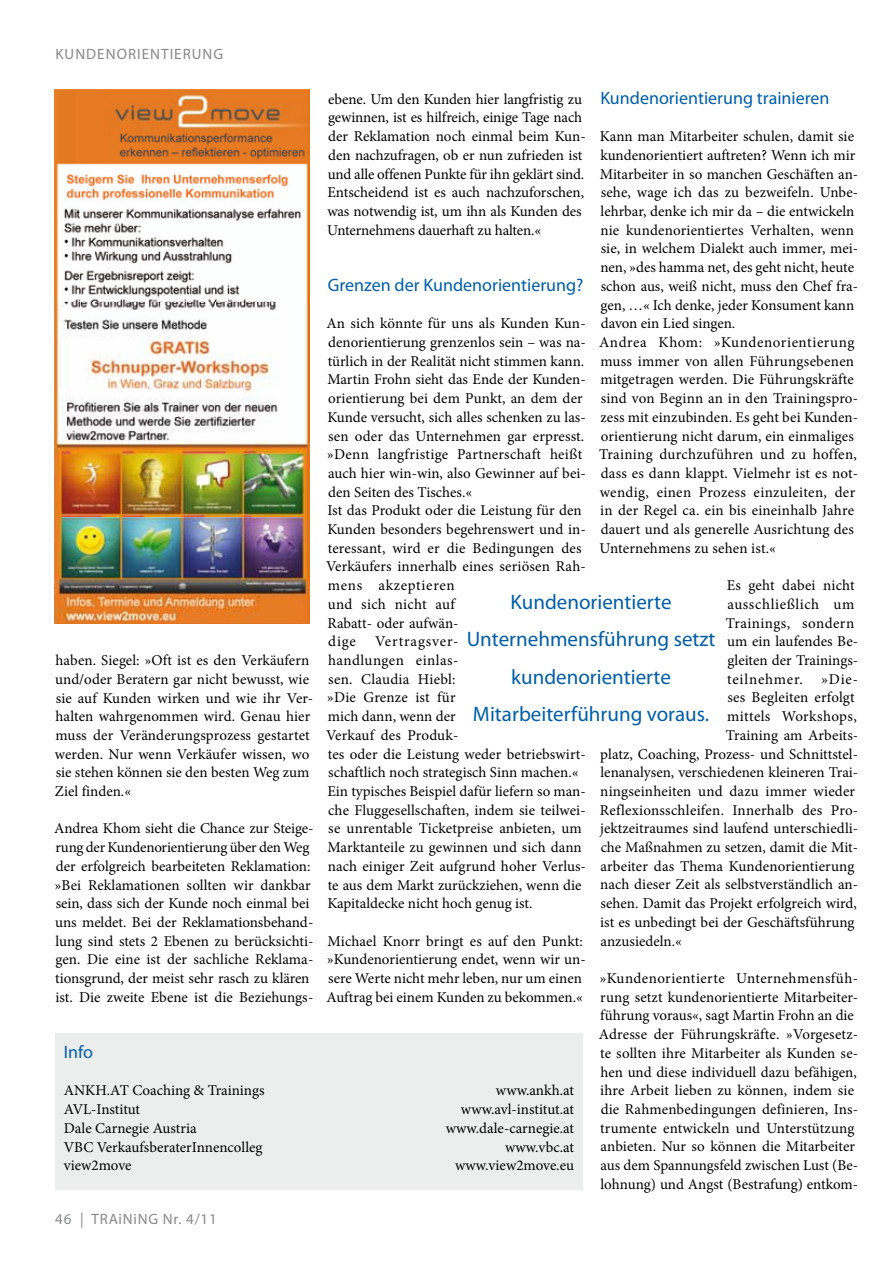
<style>
.page{position:relative;width:893px;height:1263px;background:#fff}
.page>*{position:absolute;margin:0;border:0;box-sizing:border-box;transform-origin:0 0}
.t1{font:21px/37.3px "Myriad Pro";color:#005ea8;text-align:center}
.t2{font:18px "Myriad Pro";color:#005ea8}
.t3{font:15px/18.8px "Minion Pro";letter-spacing:.005em;color:#000}
.t4{font:15px "Myriad Pro";letter-spacing:.05em;color:#87888a}
.t5{font:15px "Myriad Pro";letter-spacing:.07em;color:#87888a}
.t6{font:15px "Minion Pro";letter-spacing:.03em;color:#000}
.t7{font:15px "Minion Pro";letter-spacing:.025em;color:#000}
.t8{font:15px "Minion Pro";letter-spacing:.04em;color:#000}
.t9{font:15px "Minion Pro";letter-spacing:.055em;color:#000}
</style>
<div class="page">
<div style="left:55px;top:1033px;width:528px;height:156px;background:#eceded"></div>
<img style="left:54px;top:89px;width:255px;height:535px">
<p class="t5" style="left:55px;top:45px;width:158px">kundenorientierung</p>
<p class="t2" style="left:600px;top:87px;width:231px">Kundenorientierung trainieren</p>
<p class="t3" style="left:599px;top:127px;width:261px">Kann man Mitarbeiter schulen, damit sie kundenorientiert auftreten? Wenn ich mir Mitarbeiter in so manchen Geschäften an&shy;sehe, wage ich das zu bezweifeln. Unbe&shy;lehrbar, denke ich mir da – die entwickeln nie kundenorientiertes Verhalten, wenn sie, in welchem Dialekt auch immer, mei&shy;nen, »des hamma net, des geht nicht, heute schon aus, weiß nicht, muss den Chef fra&shy;gen, …« Ich denke, jeder Konsument kann davon ein Lied singen.<br>Andrea Khom: »Kundenorientierung muss immer von allen Führungsebenen mitgetragen werden. Die Führungskräfte sind von Beginn an in den Trainingspro&shy;zess mit einzubinden. Es geht bei Kunden&shy;orientierung nicht darum, ein einmaliges Training durchzuführen und zu hoffen, dass es dann klappt. Vielmehr ist es not&shy;wendig, einen Prozess einzuleiten, der in der Regel ca. ein bis eineinhalb Jahre dauert und als generelle Ausrichtung des Unternehmens zu sehen ist.«</p>
<p class="t3" style="left:727px;top:576px;width:130px">Es geht dabei nicht</p>
<p class="t8" style="left:728px;top:594px;width:128px">ausschließlich um</p>
<p class="t6" style="left:726px;top:613px;width:130px">Trainings, sondern</p>
<p class="t3" style="left:727px;top:632px;width:133px">um ein laufendes Be-</p>
<p class="t3" style="left:727px;top:651px;width:132px">gleiten der Trainings-</p>
<p class="t9" style="left:727px;top:669px;width:133px">teilnehmer. »Die-</p>
<p class="t3" style="left:727px;top:688px;width:129px">ses Begleiten erfolgt</p>
<p class="t7" style="left:727px;top:706px;width:131px">mittels Workshops,</p>
<p class="t3" style="left:726px;top:726px;width:134px">Training am Arbeits-</p>
<p class="t3" style="left:600px;top:744px;width:259px">platz, Coaching, Prozess- und Schnittstel-</p>
<p class="t3" style="left:600px;top:763px;width:259px">lenanalysen, verschiedenen kleineren Trai-</p>
<p class="t3" style="left:600px;top:782px;width:256px">ningseinheiten und dazu immer wieder</p>
<p class="t3" style="left:600px;top:800px;width:260px">Reflexionsschleifen. Innerhalb des Pro-</p>
<p class="t3" style="left:600px;top:819px;width:260px">jektzeitraumes sind laufend unterschiedli-</p>
<p class="t3" style="left:601px;top:838px;width:259px">che Maßnahmen zu setzen, damit die Mit-</p>
<p class="t3" style="left:601px;top:857px;width:255px">arbeiter das Thema Kundenorientierung</p>
<p class="t3" style="left:600px;top:875px;width:259px">nach dieser Zeit als selbstverständlich an-</p>
<p class="t3" style="left:601px;top:894px;width:258px">sehen. Damit das Projekt erfolgreich wird,</p>
<p class="t3" style="left:600px;top:913px;width:256px">ist es unbedingt bei der Geschäftsführung</p>
<p class="t3" style="left:601px;top:931px;width:83px">anzusiedeln.«</p>
<p class="t3" style="left:599px;top:969px;width:261px">»Kundenorientierte Unternehmensfüh&shy;rung setzt kundenorientierte Mitarbeiter&shy;führung voraus«, sagt Martin Frohn an die Adresse der Führungskräfte. »Vorgesetz&shy;te sollten ihre Mitarbeiter als Kunden se&shy;hen und diese individuell dazu befähigen, ihre Arbeit lieben zu können, indem sie die Rahmenbedingungen definieren, Ins&shy;trumente entwickeln und Unterstützung anbieten. Nur so können die Mitarbeiter aus dem Spannungsfeld zwischen Lust (Be&shy;lohnung) und Angst (Bestrafung) entkom-</p>
<p class="t3" style="left:327px;top:90px;width:260px">ebene. Um den Kunden hier langfristig zu gewinnen, ist es hilfreich, einige Tage nach der Reklamation noch einmal beim Kun&shy;den nachzufragen, ob er nun zufrieden ist und alle offenen Punkte für ihn geklärt sind.<br>Entscheidend ist es auch nachzuforschen, was notwendig ist, um ihn als Kunden des Unternehmens dauerhaft zu halten.«</p>
<p class="t2" style="left:328px;top:274px;width:257px">Grenzen der Kundenorientierung?</p>
<p class="t3" style="left:326px;top:314px;width:261px">An sich könnte für uns als Kunden Kun&shy;denorientierung grenzenlos sein – was na&shy;türlich in der Realität nicht stimmen kann.<br>Martin Frohn sieht das Ende der Kunden&shy;orientierung bei dem Punkt, an dem der Kunde versucht, sich alles schenken zu las&shy;sen oder das Unternehmen gar erpresst. »Denn langfristige Partnerschaft heißt auch hier win-win, also Gewinner auf bei&shy;den Seiten des Tisches.«<br>Ist das Produkt oder die Leistung für den Kunden besonders begehrenswert und in&shy;teressant, wird er die Bedingungen des Verkäufers innerhalb eines seriösen Rah&shy;mens akzeptieren<br>und sich nicht auf<br>Rabatt- oder aufwän-<br>dige</p>
<h1 class="t1" style="left:467px;top:583px;width:250px">Kundenorientierte<br>Unternehmensführung setzt kundenorientierte<br>Mitarbeiterführung voraus.</h1>
<p class="t3" style="left:326px;top:632px;width:261px;text-indent:49px">Vertragsver-<br>handlungen einlas-<br>sen. Claudia Hiebl:<br>»Die Grenze ist für<br>mich dann, wenn der<br>Verkauf des Produk-<br>tes oder die Leistung weder betriebswirt&shy;schaftlich noch strategisch Sinn machen.«<br>Ein typisches Beispiel dafür liefern so man&shy;che Fluggesellschaften, indem sie teilwei&shy;se unrentable Ticketpreise anbieten, um<br>Marktanteile zu gewinnen und sich dann nach einiger Zeit aufgrund hoher Verlus&shy;te aus dem Markt zurückziehen, wenn die<br>Kapitaldecke nicht hoch genug ist.</p>
<p class="t3" style="left:327px;top:931px;width:261px">Michael Knorr bringt es auf den Punkt: »Kundenorientierung endet, wenn wir un&shy;sere Werte nicht mehr leben, nur um einen Auftrag bei einem Kunden zu bekommen.«</p>
<p class="t3" style="left:55px;top:651px;width:260px">haben. Siegel: »Oft ist es den Verkäufern und/oder Beratern gar nicht bewusst, wie sie auf Kunden wirken und wie ihr Ver&shy;halten wahrgenommen wird. Genau hier muss der Veränderungsprozess gestartet werden. Nur wenn Verkäufer wissen, wo sie stehen können sie den besten Weg zum Ziel finden.«</p>
<p class="t3" style="left:54px;top:819px;width:261px">Andrea Khom sieht die Chance zur Steige&shy;rung der Kundenorientierung über den Weg der erfolgreich bearbeiteten Reklamation: »Bei Reklamationen sollten wir dankbar sein, dass sich der Kunde noch einmal bei uns meldet. Bei der Reklamationsbehand&shy;lung sind stets 2 Ebenen zu berücksichti&shy;gen. Die eine ist der sachliche Reklama&shy;tionsgrund, der meist sehr rasch zu klären ist. Die zweite Ebene ist die Beziehungs-</p>
<p class="t2" style="left:64px;top:1041px;width:31px">I nfo</p>
<p class="t3" style="left:64px;top:1081px;width:202px">ANKH.AT Coaching &amp; Trainings</p>
<p class="t3" style="left:496px;top:1081px;width:80px">www.ankh.at</p>
<p class="t3" style="left:64px;top:1100px;width:78px">AVL-Institut</p>
<p class="t3" style="left:461px;top:1100px;width:115px">www.avl-institut.at</p>
<p class="t3" style="left:64px;top:1119px;width:135px">Dale Carnegie Austria</p>
<p class="t3" style="left:446px;top:1119px;width:130px">www.dale-carnegie.at</p>
<p class="t3" style="left:64px;top:1137px;width:200px">VBC VerkaufsberaterInnencolleg</p>
<p class="t3" style="left:505px;top:1137px;width:71px">www.vbc.at</p>
<p class="t3" style="left:64px;top:1156px;width:69px">view2move</p>
<p class="t3" style="left:455px;top:1156px;width:120px">www.view2move.eu</p>
<p class="t4" style="left:55px;top:1210px;width:163px">46 | TRAiNiNG Nr. 4/11</p>
</div>
